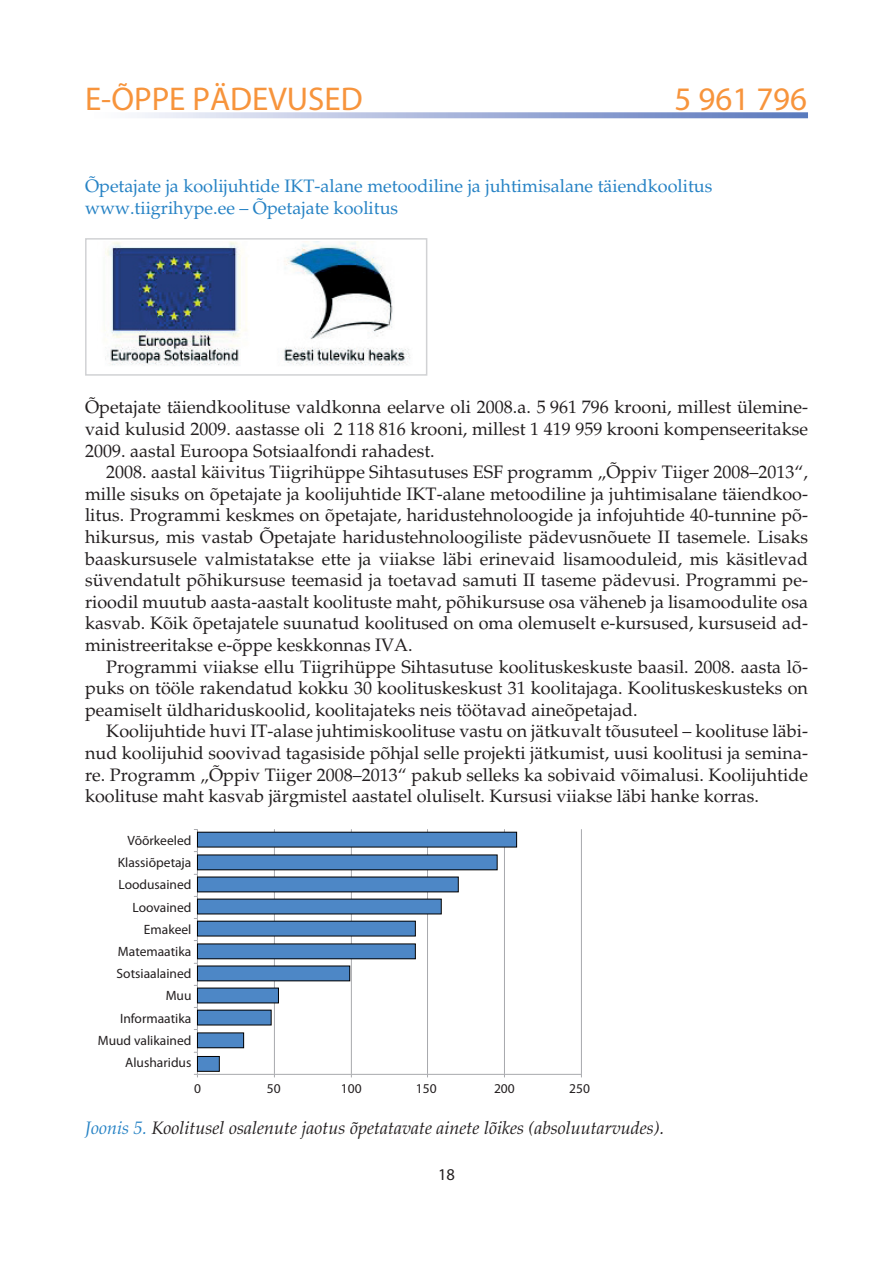
<style>
.page{position:relative;width:893px;height:1263px;background:#fff}
.page>*{position:absolute;margin:0;border:0;box-sizing:border-box;transform-origin:0 0}
.t1{font:33px "Myriad";color:#f7943c}
.t2{font:18px/21.6px "Palatino";color:#231f20;text-align:justify}
.t3{font:18px/21.6px "Palatino";color:#2783c5}
.t4{font:italic 18px "Palatino";color:#231f20}
.t5{font:16.5px "Myriad";color:#231f20}
.t6{font:13.5px/22.2px "Myriad Pro";color:#231f20;text-align:right}
.s1{color:#2783c5}
</style>
<div class="page">
<svg style="left:137px;top:112px;width:671px;height:6px;background:#a9b7dc"></svg>
<div style="left:85px;top:238px;width:342px;height:138px;border:2px solid #d1d2d4"></div>
<img style="left:104px;top:242px;width:306px;height:124px">
<hr style="left:274px;top:830px;width:1px;height:244px;background:#a8a9ad">
<hr style="left:351px;top:830px;width:1px;height:244px;background:#a8a9ad">
<hr style="left:427px;top:830px;width:1px;height:244px;background:#a8a9ad">
<hr style="left:504px;top:830px;width:1px;height:244px;background:#a8a9ad">
<hr style="left:581px;top:830px;width:1px;height:244px;background:#a8a9ad">
<hr style="left:197px;top:1074px;width:384px;height:1px;background:#a8a9ad">
<hr style="left:197px;top:830px;width:1px;height:244px;background:#a8a9ad">
<div style="left:197px;top:1056px;width:22px;height:15px;background:#4d87c6"></div>
<div style="left:197px;top:1056px;width:23px;height:16px;border:1px solid #000001"></div>
<div style="left:197px;top:1033px;width:47px;height:15px;background:#4d87c6"></div>
<div style="left:197px;top:1033px;width:47px;height:15px;border:1px solid #000001"></div>
<div style="left:197px;top:1010px;width:74px;height:15px;background:#4d87c6"></div>
<div style="left:197px;top:988px;width:81px;height:15px;background:#4d87c6"></div>
<div style="left:197px;top:966px;width:153px;height:15px;background:#4d87c6"></div>
<div style="left:197px;top:944px;width:218px;height:15px;background:#4d87c6"></div>
<div style="left:197px;top:921px;width:218px;height:15px;background:#4d87c6"></div>
<div style="left:197px;top:899px;width:244px;height:15px;background:#4d87c6"></div>
<div style="left:197px;top:877px;width:261px;height:15px;background:#4d87c6"></div>
<div style="left:197px;top:855px;width:300px;height:15px;background:#4d87c6"></div>
<div style="left:197px;top:832px;width:320px;height:15px;background:#4d87c6"></div>
<div style="left:197px;top:832px;width:320px;height:15px;border:1px solid #000001"></div>
<h1 class="t1" style="left:85px;top:86px;width:279px">E-ÕPPE PÄDEVUSED</h1>
<h1 class="t1" style="left:675px;top:86px;width:134px">5 961 796</h1>
<p class="t3" style="left:85px;top:177px;width:629px">Õpetajate ja koolijuhtide IKT-alane metoodiline ja juhtimisalane täiendkoolitus www.tiigrihype.ee – Õpetajate koolitus</p>
<p class="t2" style="left:85px;top:399px;width:724px">Õpetajate täiendkoolituse valdkonna eelarve oli 2008.a. 5 961 796 krooni, millest ülemine&shy;vaid kulusid 2009. aastasse oli 2 118 816 krooni, millest 1 419 959 krooni kompenseeritakse 2009. aastal Euroopa Sotsiaalfondi rahadest.</p>
<p class="t2" style="left:85px;top:463px;width:724px;text-indent:21px">2008. aastal käivitus Tiigrihüppe Sihtasutuses ESF programm „Õppiv Tiiger 2008–2013“, mille sisuks on õpetajate ja koolijuhtide IKT-alane metoodiline ja juhtimisalane täiendkoo&shy;litus. Programmi keskmes on õpetajate, haridustehnoloogide ja infojuhtide 40-tunnine põ&shy;hikursus, mis vastab Õpetajate haridustehnoloogiliste pädevusnõuete II tasemele. Lisaks baaskursusele valmistatakse ette ja viiakse läbi erinevaid lisamooduleid, mis käsitlevad süvendatult põhikursuse teemasid ja toetavad samuti II taseme pädevusi. Programmi pe&shy;rioodil muutub aasta-aastalt koolituste maht, põhikursuse osa väheneb ja lisamoodulite osa kasvab. Kõik õpetajatele suunatud koolitused on oma olemuselt e-kursused, kursuseid ad&shy;ministreeritakse e-õppe keskkonnas IVA.</p>
<p class="t2" style="left:85px;top:658px;width:724px;text-indent:21px">Programmi viiakse ellu Tiigrihüppe Sihtasutuse koolituskeskuste baasil. 2008. aasta lõ&shy;puks on tööle rakendatud kokku 30 koolituskeskust 31 koolitajaga. Koolituskeskusteks on peamiselt üldhariduskoolid, koolitajateks neis töötavad aineõpetajad.</p>
<p class="t2" style="left:85px;top:723px;width:724px;text-indent:21px">Koolijuhtide huvi IT-alase juhtimiskoolituse vastu on jätkuvalt tõusuteel – koolituse läbi&shy;nud koolijuhid soovivad tagasiside põhjal selle projekti jätkumist, uusi koolitusi ja semina&shy;re. Programm „Õppiv Tiiger 2008–2013“ pakub selleks ka sobivaid võimalusi. Koolijuhtide koolituse maht kasvab järgmistel aastatel oluliselt. Kursusi viiakse läbi hanke korras.</p>
<p class="t6" style="left:98px;top:831px;width:95px">Võõrkeeled<br>Klassiõpetaja<br>Loodusained<br>Loovained<br>Emakeel<br>Matemaatika<br>Sotsiaalained<br>Muu<br>Informaatika<br>Muud valikained<br>Alusharidus</p>
<p class="t6" style="left:194px;top:1078px;width:8px">0</p>
<p class="t6" style="left:267px;top:1078px;width:15px">50</p>
<p class="t6" style="left:341px;top:1078px;width:22px">100</p>
<p class="t6" style="left:416px;top:1078px;width:22px">150</p>
<p class="t6" style="left:494px;top:1078px;width:22px">200</p>
<p class="t6" style="left:569px;top:1078px;width:22px">250</p>
<p class="t4" style="left:85px;top:1120px;width:581px"><span class="s1">Joonis 5.</span> Koolitusel osalenute jaotus õpetatavate ainete lõikes (absoluutarvudes).</p>
<p class="t5" style="left:438px;top:1168px;width:18px">18</p>
</div>
